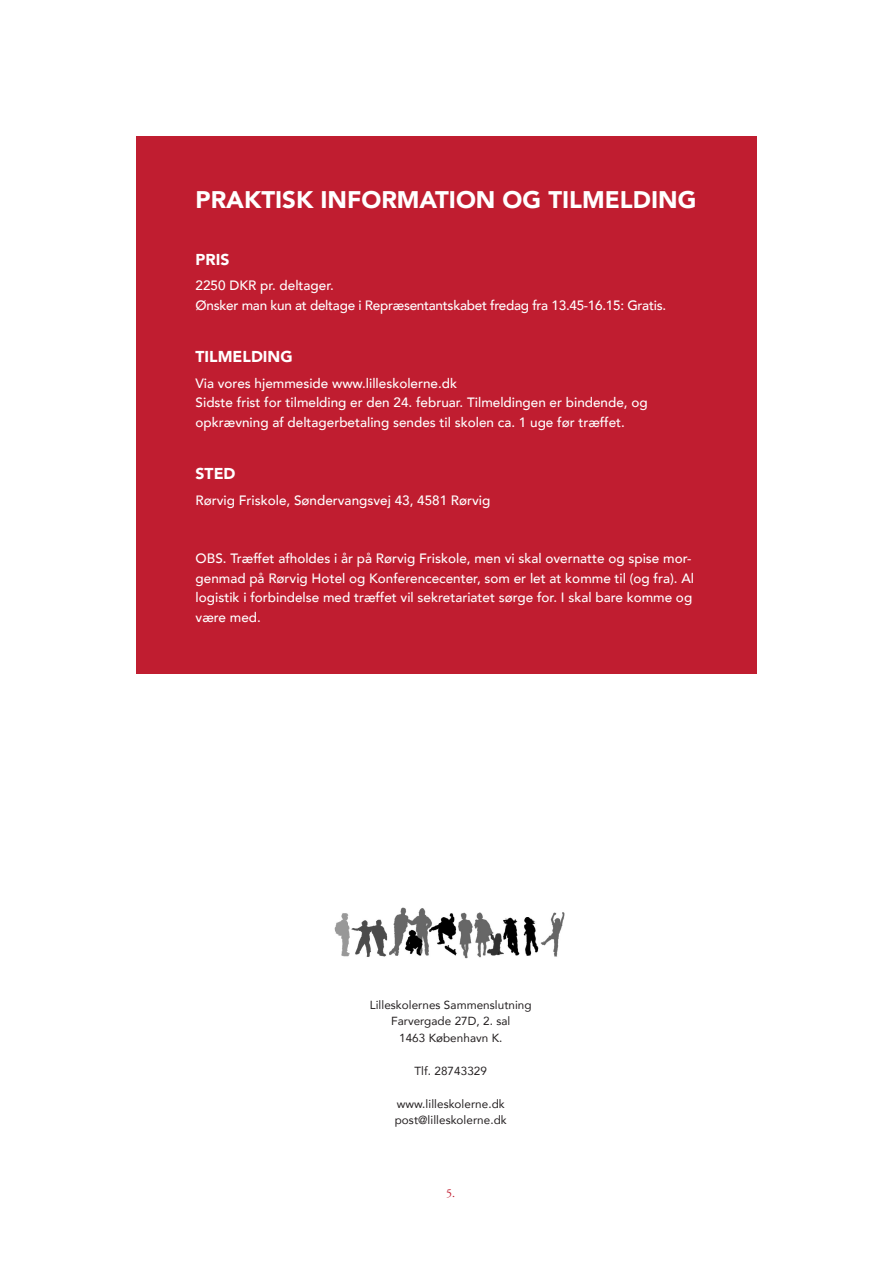
<style>
.page{position:relative;width:893px;height:1263px;background:#fff}
.page>*{position:absolute;margin:0;border:0;box-sizing:border-box;transform-origin:0 0}
.t1{font:900 24px "Avenir";color:#fff}
.t2{font:900 15.75px "Avenir";color:#fff}
.t3{font:500 13.5px/19.5px "Avenir";color:#fff}
.t4{font:500 13.5px "Avenir";letter-spacing:-.02em;color:#fff}
.t5{font:12px "Adobe Garamond Pro";color:#c01d30}
.Forfatternavn{font:11.7px "Avenir";letter-spacing:.005em;color:#231f20}
</style>
<div class="page">
<div style="left:136px;top:136px;width:621px;height:538px;background:#c01d30"></div>
<img style="left:334px;top:907px;width:231px;height:52px">
<p class="t1" style="left:196px;top:179px;width:502px">PRAKTISK INFORMATION OG TILMELDING</p>
<p class="t2" style="left:196px;top:246px;width:35px">PRIS</p>
<p class="t3" style="left:196px;top:275px;width:140px">2250 DKR pr. deltager.</p>
<p class="t4" style="left:196px;top:294px;width:472px">Ønsker man kun at deltage i Repræsentantskabet fredag fra 13.45-16.15: Gratis.</p>
<p class="t2" style="left:196px;top:343px;width:99px">TILMELDING</p>
<p class="t3" style="left:196px;top:373px;width:263px">Via vores hjemmeside www.lilleskolerne.dk</p>
<p class="t3" style="left:196px;top:392px;width:454px">Sidste frist for tilmelding er den 24. februar. Tilmeldingen er bindende, og</p>
<p class="t3" style="left:196px;top:412px;width:431px">opkrævning af deltagerbetaling sendes til skolen ca. 1 uge før træffet.</p>
<p class="t2" style="left:196px;top:460px;width:41px">STED</p>
<p class="t3" style="left:196px;top:490px;width:296px">Rørvig Friskole, Søndervangsvej 43, 4581 Rørvig</p>
<p class="t3" style="left:196px;top:548px;width:500px">OBS. Træffet afholdes i år på Rørvig Friskole, men vi skal overnatte og spise mor&shy;genmad på Rørvig Hotel og Konferencecenter, som er let at komme til (og fra). Al logistik i forbindelse med træffet vil sekretariatet sørge for. I skal bare komme og være med.</p>
<p class="Forfatternavn" style="left:370px;top:995px;width:163px">Lilleskolernes Sammenslutning</p>
<p class="Forfatternavn" style="left:391px;top:1012px;width:121px">Farvergade 27D, 2. sal</p>
<p class="Forfatternavn" style="left:399px;top:1028px;width:105px">1463 København K.</p>
<p class="Forfatternavn" style="left:414px;top:1061px;width:74px">Tlf. 28743329</p>
<p class="Forfatternavn" style="left:397px;top:1094px;width:109px">www.lilleskolerne.dk</p>
<p class="Forfatternavn" style="left:395px;top:1111px;width:113px">post@lilleskolerne.dk</p>
<p class="t5" style="left:446px;top:1186px;width:10px">5.</p>
</div>
